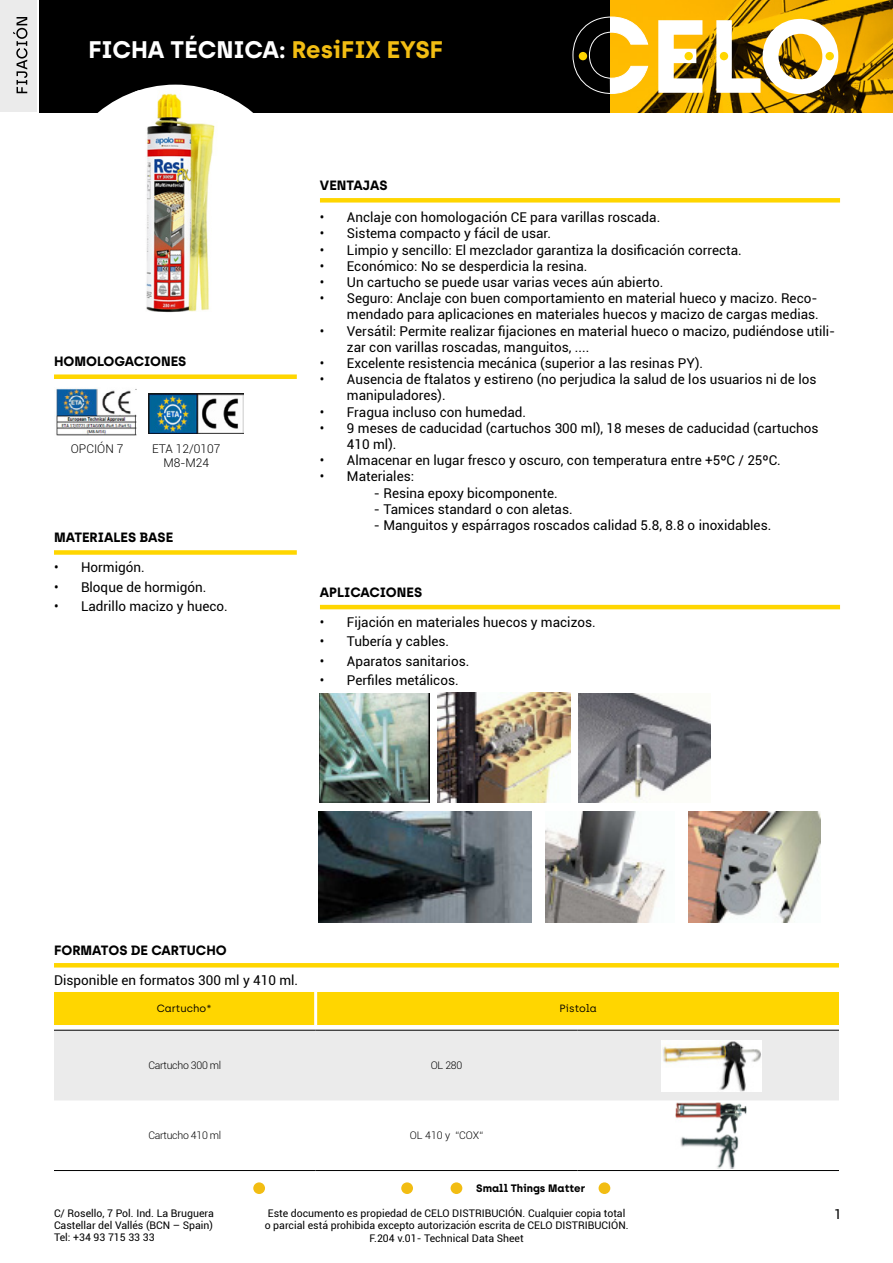
<style>
.page{position:relative;width:893px;height:1263px;background:#fff}
.page>*{position:absolute;margin:0;border:0;box-sizing:border-box;transform-origin:0 0}
.t1{font:700 24px "Archia";color:#fff}
.t2{font:13.5px/16.2px "Roboto";color:#000}
.t3{font:700 13.5px "Archia";color:#000}
.t4{font:300 12px/14.4px "Roboto";color:#000;text-align:center}
.t5{font:700 10.8px "Archia";color:#000}
.t6{font:10.5px/12.6px "Roboto";color:#000;text-align:center}
.t7{font:300 10.5px "Roboto";letter-spacing:-.025em;color:#000}
.t8{font:10.5px "Archia";color:#000}
.s1{color:#f2bd13}
</style>
<div class="page">
<img style="left:610px;top:0;width:283px;height:113px">
<div style="left:39px;top:0;width:571px;height:113px;background:#000"></div>
<svg style="left:658px;top:20px;width:44px;height:73px"></svg>
<svg style="left:716px;top:19px;width:122px;height:75px"></svg>
<div style="left:720px;top:52px;width:8px;height:8px;background:#ffd600;border-radius:50%"></div>
<div style="left:825px;top:52px;width:9px;height:8px;background:#ffd600;border-radius:50%"></div>
<div style="left:684px;top:52px;width:9px;height:8px;background:#ffd600;border-radius:50%"></div>
<svg style="left:573px;top:17px;width:75px;height:77px"></svg>
<div style="left:54px;top:85px;width:243px;height:242px;background:#fff;border-radius:50%"></div>
<img style="left:135px;top:90px;width:89px;height:223px">
<div style="left:320px;top:198px;width:520px;height:5px;background:#ffd600"></div>
<div style="left:0;top:0;width:37px;height:112px;background:#ebebeb"></div>
<svg style="left:13px;top:17px;width:14px;height:76px"></svg>
<div style="left:54px;top:374px;width:243px;height:5px;background:#ffd600"></div>
<img style="left:56px;top:388px;width:81px;height:48px">
<div style="left:54px;top:550px;width:243px;height:5px;background:#ffd600"></div>
<hr style="left:54px;top:963px;width:785px;height:4px;background:#ffd600">
<div style="left:54px;top:992px;width:785px;height:33px;background:#ffd600"></div>
<svg style="left:54px;top:1029px;width:785px;height:140px"></svg>
<div style="left:54px;top:1031px;width:785px;height:69px;background:#ebebeb"></div>
<hr style="left:314px;top:992px;width:3px;height:33px;background:#fff">
<hr style="left:54px;top:1030px;width:262px;height:1px;background:#000">
<hr style="left:316px;top:1030px;width:261px;height:1px;background:#000">
<hr style="left:577px;top:1030px;width:262px;height:1px;background:#000">
<hr style="left:54px;top:1170px;width:262px;height:1px;background:#000">
<hr style="left:316px;top:1170px;width:261px;height:1px;background:#000">
<hr style="left:577px;top:1170px;width:262px;height:1px;background:#000">
<hr style="left:320px;top:605px;width:520px;height:4px;background:#ffd600">
<img style="left:320px;top:693px;width:109px;height:110px">
<img style="left:438px;top:692px;width:132px;height:111px">
<img style="left:579px;top:694px;width:132px;height:109px">
<img style="left:688px;top:811px;width:132px;height:111px">
<img style="left:319px;top:811px;width:213px;height:111px">
<img style="left:546px;top:811px;width:119px;height:111px">
<img style="left:662px;top:1040px;width:99px;height:51px">
<img style="left:675px;top:1102px;width:71px;height:66px">
<div style="left:451px;top:1182px;width:11px;height:12px;background:#f2bd13;border-radius:50%"></div>
<div style="left:599px;top:1182px;width:11px;height:12px;background:#f2bd13;border-radius:50%"></div>
<div style="left:253px;top:1182px;width:12px;height:12px;background:#f2bd13;border-radius:50%"></div>
<div style="left:401px;top:1182px;width:12px;height:12px;background:#f2bd13;border-radius:50%"></div>
<img style="left:149px;top:394px;width:94px;height:39px">
<h1 class="t1" style="left:88px;top:35px;width:356px">FICHA TÉCNICA: <span class="s1">ResiFIX EYSF</span></h1>
<p class="t3" style="left:54px;top:353px;width:134px">HOMOLOGACIONES</p>
<p class="t4" style="left:71px;top:441px;width:54px">OPCIÓN 7</p>
<p class="t4" style="left:152px;top:441px;width:70px">ETA 12/0107<br>M8-M24</p>
<p class="t3" style="left:54px;top:529px;width:121px">MATERIALES BASE</p>
<p class="t2" style="left:54px;top:559px;width:92px">• Hormigón.</p>
<p class="t2" style="left:54px;top:578px;width:154px">• Bloque de hormigón.</p>
<p class="t2" style="left:54px;top:598px;width:175px">• Ladrillo macizo y hueco.</p>
<p class="t3" style="left:320px;top:177px;width:69px">VENTAJAS</p>
<p class="t2" style="left:320px;top:209px;width:342px">• Anclaje con homologación CE para varillas roscada.</p>
<p class="t2" style="left:320px;top:225px;width:233px">• Sistema compacto y fácil de usar.</p>
<p class="t2" style="left:320px;top:241px;width:423px">• Limpio y sencillo: El mezclador garantiza la dosificación correcta.</p>
<p class="t2" style="left:320px;top:257px;width:269px">• Económico: No se desperdicia la resina.</p>
<p class="t2" style="left:320px;top:274px;width:345px">• Un cartucho se puede usar varias veces aún abierto.</p>
<p class="t2" style="left:320px;top:290px;width:500px;text-align:right">• Seguro: Anclaje con buen comportamiento en material hueco y macizo. Reco&shy;mendado para aplicaciones en materiales huecos y macizo de cargas medias.</p>
<p class="t2" style="left:347px;top:322px;width:490px;text-indent:-27px">• Versátil: Permite realizar fijaciones en material hueco o macizo, pudiéndose utili&shy;zar con varillas roscadas, manguitos, ....</p>
<p class="t2" style="left:320px;top:355px;width:385px">• Excelente resistencia mecánica (superior a las resinas PY).</p>
<p class="t2" style="left:347px;top:371px;width:471px;text-indent:-27px">• Ausencia de ftalatos y estireno (no perjudica la salud de los usuarios ni de los manipuladores).</p>
<p class="t2" style="left:320px;top:403px;width:208px">• Fragua incluso con humedad.</p>
<p class="t2" style="left:347px;top:419px;width:473px;text-indent:-27px">• 9 meses de caducidad (cartuchos 300 ml), 18 meses de caducidad (cartuchos<br>410 ml).</p>
<p class="t2" style="left:320px;top:452px;width:462px">• Almacenar en lugar fresco y oscuro, con temperatura entre +5ºC / 25ºC.</p>
<p class="t2" style="left:320px;top:468px;width:96px">• Materiales:</p>
<p class="t2" style="left:374px;top:484px;width:185px">- Resina epoxy bicomponente.</p>
<p class="t2" style="left:374px;top:500px;width:200px">- Tamices standard o con aletas.</p>
<p class="t2" style="left:374px;top:517px;width:399px">- Manguitos y espárragos roscados calidad 5.8, 8.8 o inoxidables.</p>
<p class="t3" style="left:320px;top:583px;width:104px">APLICACIONES</p>
<p class="t2" style="left:320px;top:613px;width:277px">• Fijación en materiales huecos y macizos.</p>
<p class="t2" style="left:320px;top:633px;width:131px">• Tubería y cables.</p>
<p class="t2" style="left:320px;top:652px;width:151px">• Aparatos sanitarios.</p>
<p class="t2" style="left:320px;top:672px;width:140px">• Perfiles metálicos.</p>
<p class="t3" style="left:54px;top:942px;width:174px">FORMATOS DE CARTUCHO</p>
<p class="t2" style="left:54px;top:971px;width:246px">Disponible en formatos 300 ml y 410 ml.</p>
<p class="t8" style="left:157px;top:1002px;width:56px">Cartucho*</p>
<p class="t8" style="left:559px;top:1002px;width:39px">Pistola</p>
<p class="t7" style="left:148px;top:1058px;width:74px">Cartucho 300 ml</p>
<p class="t7" style="left:431px;top:1058px;width:33px">OL 280</p>
<p class="t7" style="left:148px;top:1128px;width:74px">Cartucho 410 ml</p>
<p class="t7" style="left:410px;top:1128px;width:75px">OL 410 y “COX“</p>
<p class="t5" style="left:476px;top:1181px;width:111px">Small Things Matter</p>
<p class="t6" style="left:265px;top:1206px;width:365px">Este documento es propiedad de CELO DISTRIBUCIÓN. Cualquier copia total o parcial está prohibida excepto autorización escrita de CELO DISTRIBUCIÓN.<br>F.204 v.01- Technical Data Sheet</p>
<p class="t6" style="left:54px;top:1207px;width:162px;line-height:12px;text-align:justify">C/ Rosello, 7 Pol. Ind. La Bruguera Castellar del Vallés (BCN – Spain)<br>Tel: +34 93 715 33 33</p>
<p class="t2" style="left:834px;top:1206px;width:9px">1</p>
</div>
